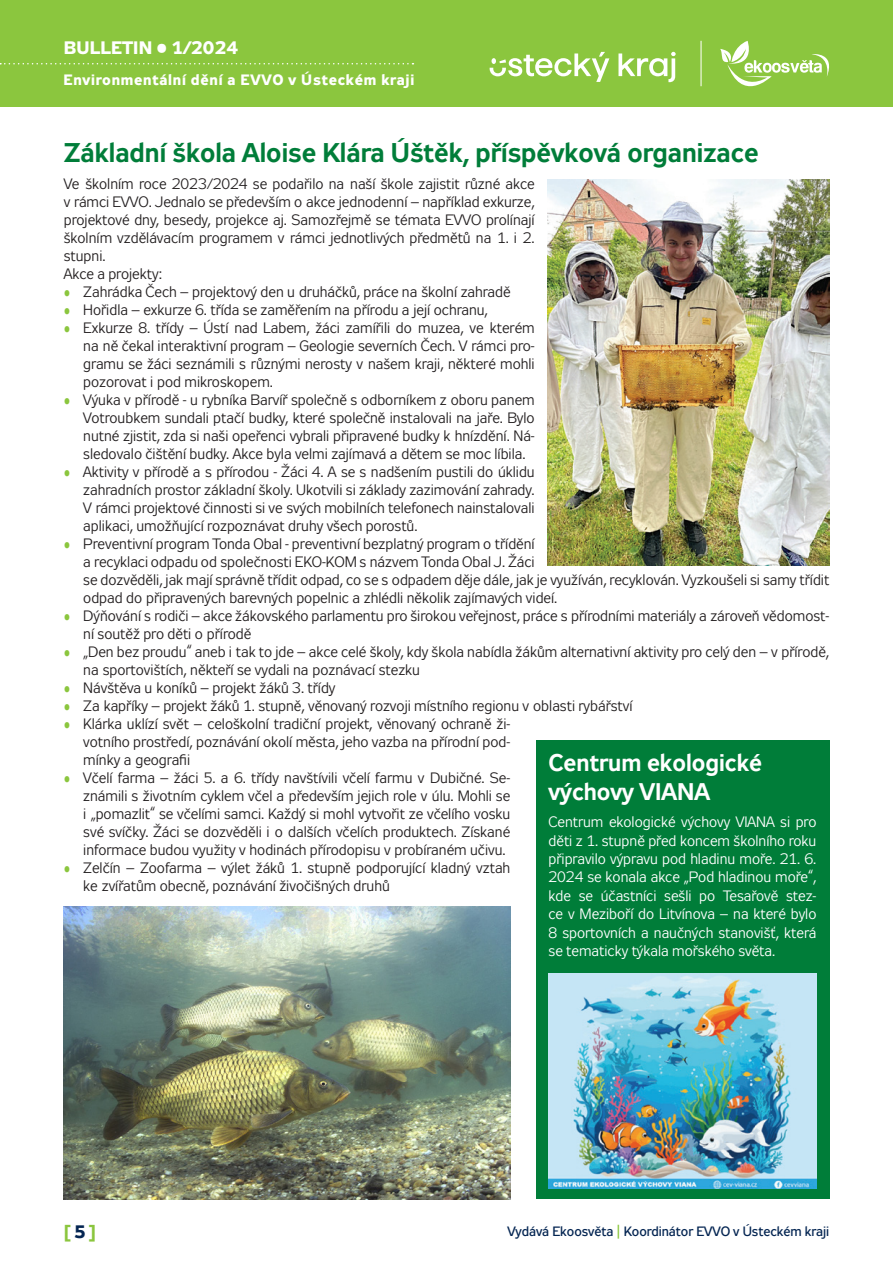
<style>
.page{position:relative;width:893px;height:1263px;background:#fff}
.page>*{position:absolute;margin:0;border:0;box-sizing:border-box;transform-origin:0 0}
.t1{font:700 27px "Zeppelin 31";color:#007d39}
.t2{font:700 24px/29.2px "Zeppelin 31";color:#fff}
.t3{font:700 18px "Zeppelin 32";letter-spacing:.01em;color:#fff}
.t4{font:700 18px "Zeppelin 32";color:#8bc63e}
.t5{font:15px/18px "Zeppelin 31";color:#231f20;text-align:justify}
.t6{font:15px/18.5px "Zeppelin 31";color:#fff;text-align:justify}
.t7{font:700 15px "Zeppelin 32";letter-spacing:.05em;color:#fff}
.t8{font:13.5px "Zeppelin 32";color:#042552}
.s1{color:#8bc63e}
.s2{color:#042552}
</style>
<div class="page">
<div style="left:0;top:0;width:893px;height:106px;background:#8bc63e"></div>
<svg style="left:618px;top:52px;width:58px;height:30px"></svg>
<svg style="left:490px;top:52px;width:119px;height:30px"></svg>
<svg style="left:720px;top:41px;width:109px;height:46px"></svg>
<hr style="left:700px;top:41px;width:1px;height:45px;background:#fff">
<svg style="left:0;top:63px;width:413px;height:1px"></svg>
<div style="left:536px;top:741px;width:293px;height:458px;background:#007d39"></div>
<img style="left:549px;top:973px;width:267px;height:216px">
<img style="left:547px;top:179px;width:282px;height:387px">
<img style="left:64px;top:906px;width:446px;height:293px">
<p class="t3" style="left:64px;top:37px;width:176px">BULLETIN • 1/2024</p>
<p class="t7" style="left:64px;top:71px;width:352px">Environmentální dění a EVVO v Ústeckém kraji</p>
<p class="t1" style="left:64px;top:138px;width:696px">Základní škola Aloise Klára Úštěk, příspěvková organizace</p>
<p class="t5" style="left:64px;top:175px;width:472px">Ve školním roce 2023/2024 se podařilo na naší škole zajistit různé akce v rámci EVVO. Jednalo se především o akce jednodenní – například exkurze, projektové dny, besedy, projekce aj. Samozřejmě se témata EVVO prolínají školním vzdělávacím programem v rámci jednotlivých předmětů na 1. i 2. stupni.</p>
<p class="t5" style="left:64px;top:265px;width:100px">Akce a projekty:</p>
<p class="t5" style="left:64px;top:283px;width:448px"><span class="s1">•</span> Zahrádka Čech – projektový den u druháčků, práce na školní zahradě</p>
<p class="t5" style="left:64px;top:301px;width:426px"><span class="s1">•</span> Hořidla – exkurze 6. třída se zaměřením na přírodu a její ochranu,</p>
<p class="t5" style="left:83px;top:319px;width:453px;text-indent:-20px"><span class="s1">•</span> Exkurze 8. třídy – Ústí nad Labem, žáci zamířili do muzea, ve kterém na ně čekal interaktivní program – Geologie severních Čech. V rámci pro&shy;gramu se žáci seznámili s různými nerosty v našem kraji, některé mohli pozorovat i pod mikroskopem.</p>
<p class="t5" style="left:83px;top:391px;width:453px;text-indent:-20px"><span class="s1">•</span> Výuka v přírodě - u rybníka Barvíř společně s odborníkem z oboru panem Votroubkem sundali ptačí budky, které společně instalovali na jaře. Bylo nutné zjistit, zda si naši opeřenci vybrali připravené budky k hnízdění. Ná&shy;sledovalo čištění budky. Akce byla velmi zajímavá a dětem se moc líbila.</p>
<p class="t5" style="left:83px;top:463px;width:453px;text-indent:-20px"><span class="s1">•</span> Aktivity v přírodě a s přírodou - Žáci 4. A se s nadšením pustili do úklidu zahradních prostor základní školy. Ukotvili si základy zazimování zahrady.<br>V rámci projektové činnosti si ve svých mobilních telefonech nainstalovali aplikaci, umožňující rozpoznávat druhy všech porostů.</p>
<p class="t5" style="left:83px;top:535px;width:747px;text-align:left;text-indent:-20px"><span class="s1">•</span> Preventivní program Tonda Obal - preventivní bezplatný program o třídění<br>a recyklaci odpadu od společnosti EKO-KOM s názvem Tonda Obal J. Žáci<br>se dozvěděli, jak mají správně třídit odpad, co se s odpadem děje dále, jak je využíván, recyklován. Vyzkoušeli si samy třídit odpad do připravených barevných popelnic a zhlédli několik zajímavých videí.</p>
<p class="t5" style="left:83px;top:607px;width:747px;text-indent:-20px"><span class="s1">•</span> Dýňování s rodiči – akce žákovského parlamentu pro širokou veřejnost, práce s přírodními materiály a zároveň vědomost&shy;ní soutěž pro děti o přírodě</p>
<p class="t5" style="left:83px;top:643px;width:747px;text-indent:-20px"><span class="s1">•</span> „Den bez proudu“ aneb i tak to jde – akce celé školy, kdy škola nabídla žákům alternativní aktivity pro celý den – v přírodě, na sportovištích, někteří se vydali na poznávací stezku</p>
<p class="t5" style="left:64px;top:679px;width:273px"><span class="s1">•</span> Návštěva u koníků – projekt žáků 3. třídy</p>
<p class="t5" style="left:64px;top:697px;width:570px"><span class="s1">•</span> Za kapříky – projekt žáků 1. stupně, věnovaný rozvoji místního regionu v oblasti rybářství</p>
<p class="t5" style="left:83px;top:715px;width:428px;text-indent:-20px"><span class="s1">•</span> Klárka uklízí svět – celoškolní tradiční projekt, věnovaný ochraně ži&shy;votního prostředí, poznávání okolí města, jeho vazba na přírodní pod&shy;mínky a geografii</p>
<p class="t5" style="left:83px;top:769px;width:429px;text-indent:-20px"><span class="s1">•</span> Včelí farma – žáci 5. a 6. třídy navštívili včelí farmu v Dubičné. Se&shy;známili s životním cyklem včel a především jejich role v úlu. Mohli se i „pomazlit“ se včelími samci. Každý si mohl vytvořit ze včelího vosku své svíčky. Žáci se dozvěděli i o dalších včelích produktech. Získané informace budou využity v hodinách přírodopisu v probíraném učivu.</p>
<p class="t5" style="left:83px;top:859px;width:428px;text-indent:-20px"><span class="s1">•</span> Zelčín – Zoofarma – výlet žáků 1. stupně podporující kladný vztah ke zvířatům obecně, poznávání živočišných druhů</p>
<p class="t2" style="left:549px;top:750px;width:215px">Centrum ekologické výchovy VIANA</p>
<p class="t6" style="left:549px;top:813px;width:269px">Centrum ekologické výchovy VIANA si pro děti z 1. stupně před koncem školního roku připravilo výpravu pod hladinu moře. 21. 6.<br>2024 se konala akce „Pod hladinou moře“, kde se účastníci sešli po Tesařově stez&shy;ce v Meziboří do Litvínova – na které bylo 8 sportovních a naučných stanovišť, která se tematicky týkala mořského světa.</p>
<p class="t4" style="left:64px;top:1221px;width:34px">[ <span class="s2">5</span> ]</p>
<p class="t8" style="left:507px;top:1224px;width:323px">Vydává Ekoosvěta <span class="s1">|</span> Koordinátor EVVO v Ústeckém kraji</p>
</div>
